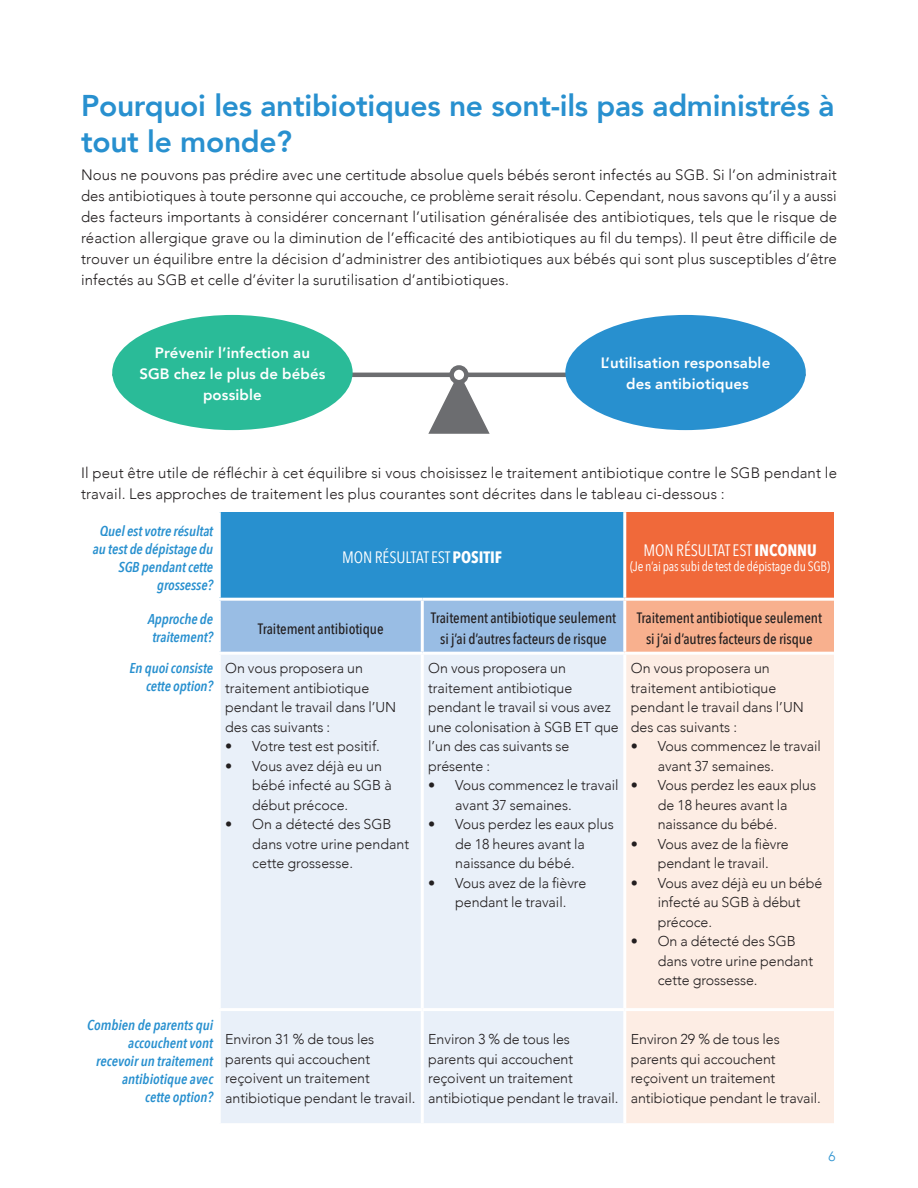
<style>
.page{position:relative;width:918px;height:1188px;background:#fff}
.page>*{position:absolute;margin:0;border:0;box-sizing:border-box;transform-origin:0 0}
.Subhead{font:800 30px/36px "Avenir";letter-spacing:-.01em;color:#2890cf}
.Body_text{font:16.5px "Avenir Next Condensed";letter-spacing:-.005em;color:#fff}
.Body_text-2{font:300 15px/21px "Avenir";letter-spacing:.01em;color:#231f20;text-align:justify}
.Body_text-3{font:500 15px/21px "Avenir Next Condensed";letter-spacing:-.005em;color:#231f20;text-align:center}
.Body_text-4{font:800 15px/21px "Avenir";letter-spacing:.01em;color:#fff;text-align:center}
.Body_text-5{font:300 14.25px/19.5px "Avenir";letter-spacing:-.005em;color:#231f20}
.Body_text-6{font:italic 600 14.25px/18px "Avenir Next Condensed";letter-spacing:-.005em;color:#2890cf;text-align:right}
.Body_text-7{font:13.5px "Avenir Next Condensed";letter-spacing:-.015em;color:#fff}
.t1{font:300 13.5px "Avenir";color:#2890cf}
.s1{font-weight:700}
</style>
<div class="page">
<div style="left:219px;top:512px;width:406px;height:87px;background:#2890cf"></div>
<div style="left:625px;top:512px;width:209px;height:87px;background:#f0693a"></div>
<div style="left:221px;top:601px;width:402px;height:51px;background:#99bde4"></div>
<div style="left:625px;top:599px;width:209px;height:54px;background:#f8b08e"></div>
<div style="left:221px;top:655px;width:402px;height:468px;background:#e9f0f9"></div>
<div style="left:626px;top:655px;width:208px;height:468px;background:#fdede4"></div>
<hr style="left:625px;top:652px;width:209px;height:3px;background:#fff">
<hr style="left:218px;top:1008px;width:204px;height:3px;background:#fff">
<hr style="left:422px;top:1008px;width:203px;height:3px;background:#fff">
<hr style="left:625px;top:1008px;width:209px;height:3px;background:#fff">
<hr style="left:218px;top:598px;width:204px;height:3px;background:#fff">
<hr style="left:422px;top:598px;width:203px;height:3px;background:#fff">
<hr style="left:625px;top:598px;width:209px;height:3px;background:#fff">
<hr style="left:218px;top:512px;width:3px;height:86px;background:#fff">
<hr style="left:623px;top:512px;width:3px;height:86px;background:#fff">
<hr style="left:623px;top:601px;width:3px;height:51px;background:#fff">
<hr style="left:421px;top:601px;width:3px;height:51px;background:#fff">
<hr style="left:421px;top:655px;width:3px;height:353px;background:#fff">
<hr style="left:421px;top:1011px;width:3px;height:112px;background:#fff">
<svg style="left:428px;top:372px;width:62px;height:62px"></svg>
<hr style="left:114px;top:373px;width:690px;height:4px;background:#6c6d70">
<svg style="left:452px;top:367px;width:14px;height:15px"></svg>
<div style="left:449px;top:365px;width:20px;height:19px;border:4px solid #6c6d70;border-radius:50%"></div>
<div style="left:112px;top:315px;width:241px;height:115px;background:#2abb98;border-radius:50%"></div>
<div style="left:565px;top:315px;width:241px;height:115px;background:#2890cf;border-radius:50%"></div>
<p class="Subhead" style="left:81px;top:88px;width:755px">Pourquoi les antibiotiques ne sont-ils pas administrés à tout le monde?</p>
<p class="Body_text-2" style="left:81px;top:165px;width:758px">Nous ne pouvons pas prédire avec une certitude absolue quels bébés seront infectés au SGB. Si l’on administrait des antibiotiques à toute personne qui accouche, ce problème serait résolu. Cependant, nous savons qu’il y a aussi des facteurs importants à considérer concernant l’utilisation généralisée des antibiotiques, tels que le risque de réaction allergique grave ou la diminution de l’efficacité des antibiotiques au fil du temps). Il peut être difficile de trouver un équilibre entre la décision d’administrer des antibiotiques aux bébés qui sont plus susceptibles d’être infectés au SGB et celle d’éviter la surutilisation d’antibiotiques.</p>
<p class="Body_text-4" style="left:139px;top:342px;width:188px">Prévenir l’infection au<br>SGB chez le plus de bébés possible</p>
<p class="Body_text-4" style="left:601px;top:352px;width:171px">L’utilisation responsable des antibiotiques</p>
<p class="Body_text-2" style="left:81px;top:463px;width:758px">Il peut être utile de réfléchir à cet équilibre si vous choisissez le traitement antibiotique contre le SGB pendant le travail. Les approches de traitement les plus courantes sont décrites dans le tableau ci-dessous :</p>
<p class="Body_text-6" style="left:93px;top:522px;width:122px">Quel est votre résultat au test de dépistage du<br>SGB pendant cette grossesse?</p>
<p class="Body_text" style="left:342px;top:543px;width:161px">MON RÉSULTAT EST <span class="s1">POSITIF</span></p>
<p class="Body_text" style="left:644px;top:536px;width:175px">MON RÉSULTAT EST <span class="s1">INCONNU</span></p>
<p class="Body_text-7" style="left:630px;top:554px;width:202px">(Je n’ai pas subi de test de dépistage du SGB)</p>
<p class="Body_text-6" style="left:148px;top:610px;width:67px;text-align:center">Approche de traitement?</p>
<p class="Body_text-3" style="left:258px;top:618px;width:127px">Traitement antibiotique</p>
<p class="Body_text-3" style="left:431px;top:607px;width:187px">Traitement antibiotique seulement si j’ai d’autres facteurs de risque</p>
<p class="Body_text-3" style="left:637px;top:607px;width:187px">Traitement antibiotique seulement si j’ai d’autres facteurs de risque</p>
<p class="Body_text-6" style="left:129px;top:659px;width:85px">En quoi consiste cette option?</p>
<p class="Body_text-5" style="left:225px;top:659px;width:173px">On vous proposera un traitement antibiotique pendant le travail dans l’UN des cas suivants :</p>
<p class="Body_text-5" style="left:225px;top:737px;width:156px">• Votre test est positif.</p>
<p class="Body_text-5" style="left:252px;top:756px;width:141px;text-indent:-27px">• Vous avez déjà eu un bébé infecté au SGB à début précoce.</p>
<p class="Body_text-5" style="left:252px;top:815px;width:159px;text-indent:-27px">• On a détecté des SGB dans votre urine pendant cette grossesse.</p>
<p class="Body_text-5" style="left:428px;top:659px;width:192px">On vous proposera un traitement antibiotique pendant le travail si vous avez une colonisation à SGB ET que l’un des cas suivants se présente :</p>
<p class="Body_text-5" style="left:455px;top:776px;width:165px;text-indent:-27px">• Vous commencez le travail avant 37 semaines.</p>
<p class="Body_text-5" style="left:455px;top:815px;width:160px;text-indent:-27px">• Vous perdez les eaux plus de 18 heures avant la naissance du bébé.</p>
<p class="Body_text-5" style="left:428px;top:873px;width:160px;text-align:center">• Vous avez de la fièvre pendant le travail.</p>
<p class="Body_text-5" style="left:631px;top:659px;width:175px">On vous proposera un traitement antibiotique pendant le travail dans l’UN des cas suivants :</p>
<p class="Body_text-5" style="left:658px;top:737px;width:165px;text-indent:-27px">• Vous commencez le travail avant 37 semaines.</p>
<p class="Body_text-5" style="left:658px;top:776px;width:160px;text-indent:-27px">• Vous perdez les eaux plus de 18 heures avant la naissance du bébé.</p>
<p class="Body_text-5" style="left:631px;top:834px;width:160px;text-align:center">• Vous avez de la fièvre pendant le travail.</p>
<p class="Body_text-5" style="left:658px;top:873px;width:166px;text-indent:-27px">• Vous avez déjà eu un bébé infecté au SGB à début précoce.</p>
<p class="Body_text-5" style="left:658px;top:932px;width:157px;text-indent:-27px">• On a détecté des SGB dans votre urine pendant cette grossesse.</p>
<p class="Body_text-6" style="left:87px;top:1016px;width:127px">Combien de parents qui accouchent vont recevoir un traitement antibiotique avec<br>cette option?</p>
<p class="Body_text-5" style="left:225px;top:1030px;width:192px">Environ 31 % de tous les parents qui accouchent reçoivent un traitement antibiotique pendant le travail.</p>
<p class="Body_text-5" style="left:428px;top:1030px;width:192px">Environ 3 % de tous les parents qui accouchent reçoivent un traitement antibiotique pendant le travail.</p>
<p class="Body_text-5" style="left:631px;top:1030px;width:192px">Environ 29 % de tous les parents qui accouchent reçoivent un traitement antibiotique pendant le travail.</p>
<p class="t1" style="left:828px;top:1148px;width:9px">6</p>
</div>
